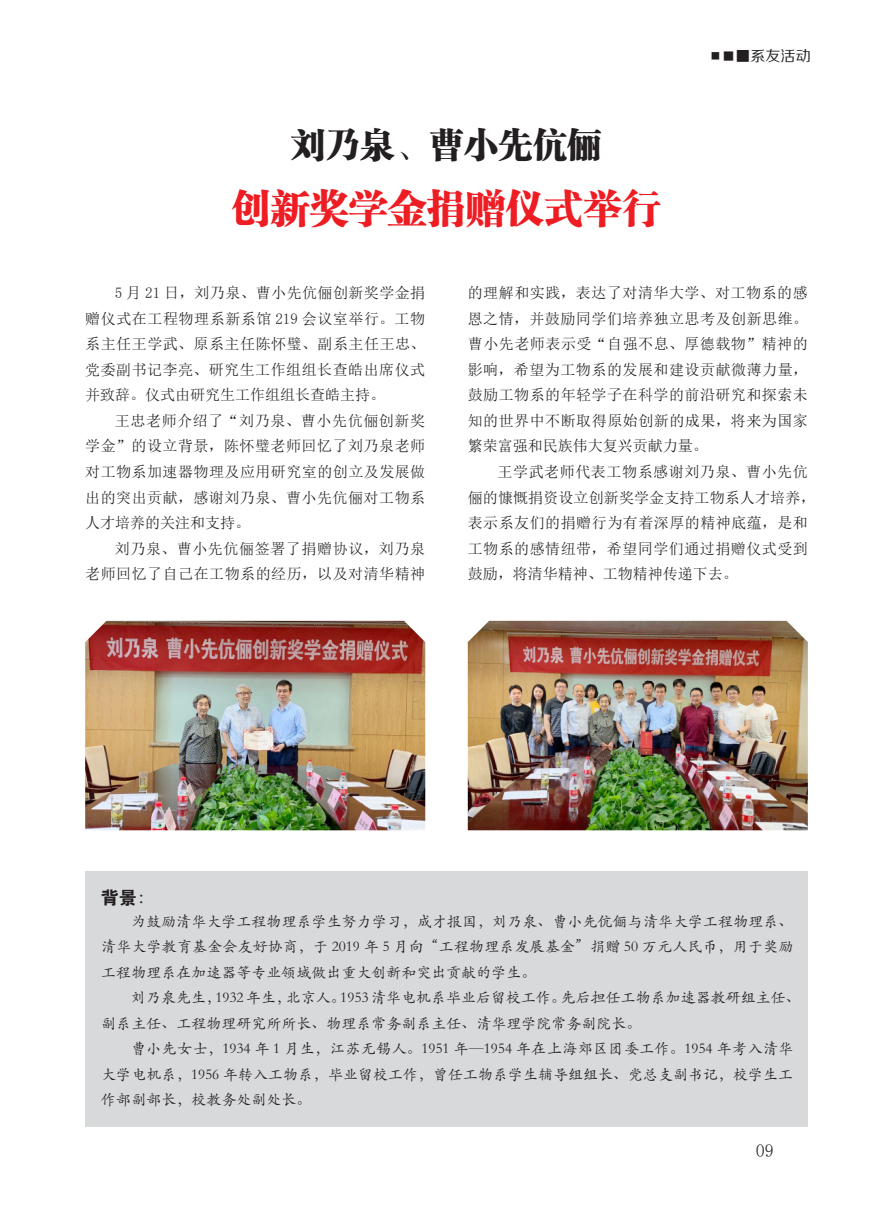
<style>
.page{position:relative;width:893px;height:1212px;background:#fff}
.page>*{position:absolute;margin:0;border:0;box-sizing:border-box;transform-origin:0 0}
.t1{font:39px "FZCSK GBK1 0";color:#ee1d23}
.t2{font:34.5px "FZCSK GBK1 0";color:#231f20}
.t3{font:18px "FZDHTK GBK1 0";color:#231f20}
.t4{font:18px "Sim Sun";color:#231f20}
.t5{font:15px/25.5px "Sim Sun";letter-spacing:.035em;color:#231f20;text-align:justify}
.t6{font:15px/25.5px "ST Kaiti";color:#231f20;text-align:justify}
.t7{font:15px "FZZHJW GB1 0";color:#231f20}
.s1{font-size:9.45px}
.s2{font-size:11.7px}
.s3{font-family:"ST Kaiti"}
</style>
<div class="page">
<div style="left:85px;top:871px;width:723px;height:256px;background:#d8d9db"></div>
<img style="left:85px;top:621px;width:340px;height:209px">
<img style="left:468px;top:621px;width:340px;height:209px">
<h2 class="t2" style="left:291px;top:125px;width:312px">刘乃泉、曹小先伉俪</h2>
<h1 class="t1" style="left:232px;top:186px;width:431px">创新奖学金捐赠仪式举行</h1>
<p class="t7" style="left:711px;top:47px;width:101px"><span class="s1">■</span> <span class="s2">■</span>■系友活动</p>
<p class="t5" style="left:85px;top:280px;width:342px;text-indent:30px">5 月 21 日，刘乃泉、曹小先伉俪创新奖学金捐赠仪式在工程物理系新系馆 219 会议室举行。工物系主任王学武、原系主任陈怀璧、副系主任王忠、党委副书记李亮、研究生工作组组长查皓出席仪式并致辞。仪式由研究生工作组组长查皓主持。</p>
<p class="t5" style="left:85px;top:408px;width:342px;text-indent:30px">王忠老师介绍了“刘乃泉、曹小先伉俪创新奖学金”的设立背景，陈怀璧老师回忆了刘乃泉老师对工物系加速器物理及应用研究室的创立及发展做出的突出贡献，感谢刘乃泉、曹小先伉俪对工物系人才培养的关注和支持。</p>
<p class="t5" style="left:85px;top:535px;width:342px;text-align:right">刘乃泉、曹小先伉俪签署了捐赠协议，刘乃泉<br>老师回忆了自己在工物系的经历，以及对清华精神</p>
<p class="t5" style="left:468px;top:280px;width:342px">的理解和实践，表达了对清华大学、对工物系的感恩之情，并鼓励同学们培养独立思考及创新思维。曹小先老师表示受“自强不息、厚德载物”精神的影响，希望为工物系的发展和建设贡献微薄力量，鼓励工物系的年轻学子在科学的前沿研究和探索未知的世界中不断取得原始创新的成果，将来为国家繁荣富强和民族伟大复兴贡献力量。</p>
<p class="t5" style="left:468px;top:459px;width:349px;text-align:left;text-indent:30px">王学武老师代表工物系感谢刘乃泉、曹小先伉俪的慷慨捐资设立创新奖学金支持工物系人才培养，表示系友们的捐赠行为有着深厚的精神底蕴，是和工物系的感情纽带，希望同学们通过捐赠仪式受到鼓励，将清华精神、工物精神传递下去。</p>
<p class="t3" style="left:101px;top:887px;width:55px">背景<span class="s3">：</span></p>
<p class="t6" style="left:101px;top:908px;width:694px;text-indent:30px">为鼓励清华大学工程物理系学生努力学习，成才报国，刘乃泉、曹小先伉俪与清华大学工程物理系、清华大学教育基金会友好协商，于 2019 年 5 月向“工程物理系发展基金”捐赠 50 万元人民币，用于奖励工程物理系在加速器等专业领域做出重大创新和突出贡献的学生。</p>
<p class="t6" style="left:101px;top:984px;width:701px;text-indent:30px">刘乃泉先生，1932 年生，北京人。1953 清华电机系毕业后留校工作。先后担任工物系加速器教研组主任、副系主任、工程物理研究所所长、物理系常务副系主任、清华理学院常务副院长。</p>
<p class="t6" style="left:101px;top:1035px;width:694px;text-indent:30px">曹小先女士，1934 年 1 月生，江苏无锡人。1951 年—1954 年在上海郊区团委工作。1954 年考入清华大学电机系，1956 年转入工物系，毕业留校工作，曾任工物系学生辅导组组长、党总支副书记，校学生工作部副部长，校教务处副处长。</p>
<p class="t4" style="left:756px;top:1142px;width:19px">09</p>
</div>
